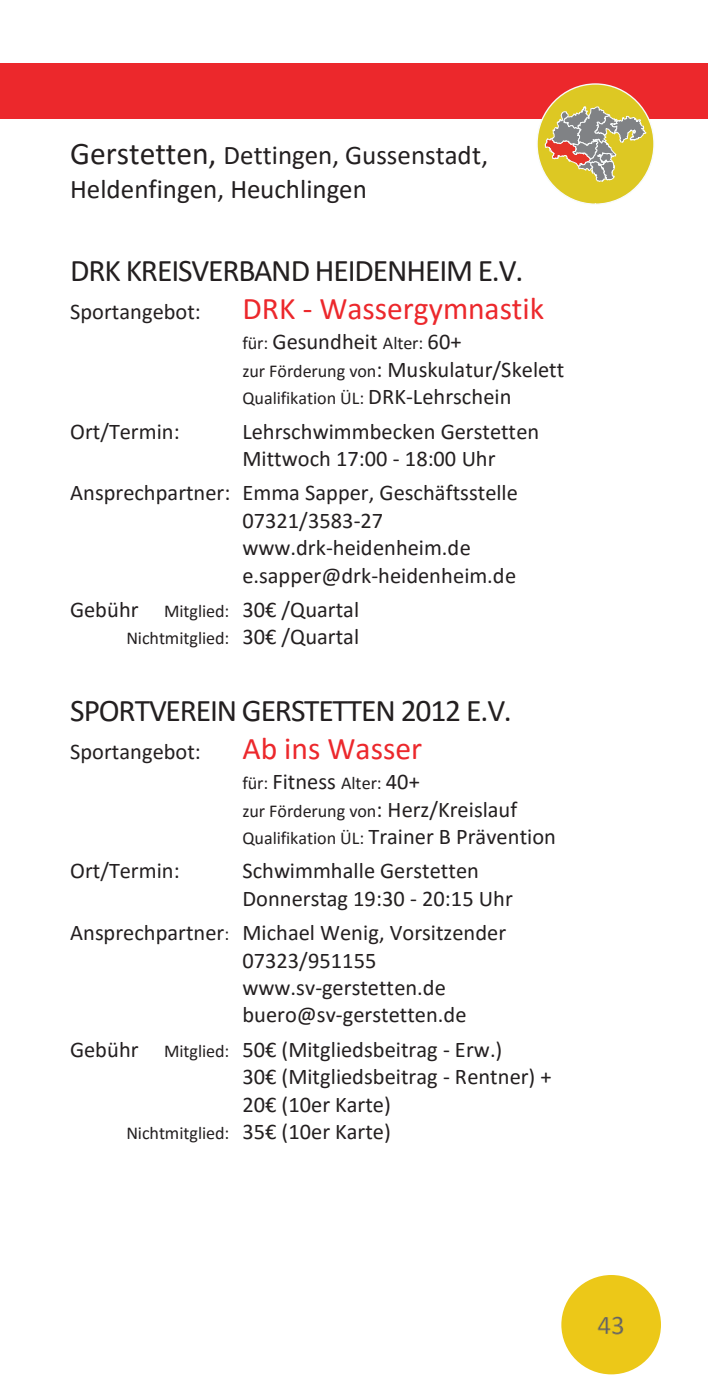
<style>
.page{position:relative;width:708px;height:1378px;background:#fff}
.page>*{position:absolute;margin:0;border:0;box-sizing:border-box;transform-origin:0 0}
.t1{font:31.5px "Calibri";letter-spacing:-.035em;color:#231f20}
.t2{font:31.5px "Calibri";color:#ec282c}
.t3{font:27px/34.2px "Calibri";color:#231f20}
.t4{font:27px "Calibri";color:#636366}
.t5{font:22.5px/27.4px "Calibri";color:#231f20}
.t6{font:18px/27.4px "Calibri";letter-spacing:-.005em;color:#231f20}
.s1{font-size:31.5px}
.s2{font-size:18px}
.s3{font-size:22.5px}
</style>
<div class="page">
<div style="left:0;top:64px;width:708px;height:55px;background:#ec282c"></div>
<div style="left:561px;top:1275px;width:100px;height:99px;background:#ecc818;border-radius:50%"></div>
<div style="left:537px;top:84px;width:117px;height:120px;background:#ddc823;border-radius:50%"></div>
<svg style="left:544px;top:106px;width:103px;height:76px"></svg>
<p class="t3" style="left:70px;top:139px;width:419px"><span class="s1">Gerstetten,</span> Dettingen, Gussenstadt,<br>Heldenfingen, Heuchlingen</p>
<h1 class="t1" style="left:70px;top:256px;width:455px">DRK KREISVERBAND HEIDENHEIM E.V.</h1>
<p class="t5" style="left:70px;top:299px;width:132px">Sportangebot:</p>
<h1 class="t2" style="left:242px;top:294px;width:303px">DRK - Wassergymnastik</h1>
<p class="t5" style="left:242px;top:329px;width:323px"><span class="s2">für:</span> Gesundheit <span class="s2">Alter:</span> 60+<br><span class="s2">zur Förderung von</span>: Muskulatur/Skelett</p>
<p class="t6" style="left:242px;top:385px;width:270px">Qualifikation ÜL: <span class="s3">DRK-Lehrschein</span></p>
<p class="t5" style="left:70px;top:418px;width:111px">Ort/Termin:</p>
<p class="t5" style="left:242px;top:418px;width:298px">Lehrschwimmbecken Gerstetten<br>Mittwoch 17:00 - 18:00 Uhr</p>
<p class="t5" style="left:242px;top:480px;width:277px;text-indent:-172px">Ansprechpartner: Emma Sapper, Geschäftsstelle<br>07321/3583-27 www.drk-heidenheim.de e.sapper@drk-heidenheim.de</p>
<p class="t5" style="left:70px;top:596px;width:290px">Gebühr <span class="s2">Mitglied:</span> 30€ /Quartal</p>
<p class="t6" style="left:126px;top:625px;width:234px">Nichtmitglied: <span class="s3">30€ /Quartal</span></p>
<h1 class="t1" style="left:70px;top:696px;width:443px">SPORTVEREIN GERSTETTEN 2012 E.V.</h1>
<p class="t5" style="left:70px;top:739px;width:132px">Sportangebot:</p>
<h1 class="t2" style="left:242px;top:734px;width:181px">Ab ins Wasser</h1>
<p class="t6" style="left:242px;top:770px;width:276px">für: <span class="s3">Fitness</span> Alter: <span class="s3">40+<br></span>zur Förderung von<span class="s3">: Herz/Kreislauf</span></p>
<p class="t5" style="left:242px;top:824px;width:315px"><span class="s2">Qualifikation ÜL:</span> Trainer B Prävention</p>
<p class="t5" style="left:70px;top:858px;width:111px">Ort/Termin:</p>
<p class="t5" style="left:242px;top:858px;width:272px">Schwimmhalle Gerstetten<br>Donnerstag 19:30 - 20:15 Uhr</p>
<p class="t5" style="left:242px;top:919px;width:265px;text-indent:-172px">Ansprechpartner<span class="s2">:</span> Michael Wenig, Vorsitzender<br>07323/951155 www.sv-gerstetten.de buero@sv-gerstetten.de</p>
<p class="t5" style="left:242px;top:1036px;width:311px;text-indent:-172px">Gebühr <span class="s2">Mitglied:</span> 50€ (Mitgliedsbeitrag - Erw.)<br>30€ (Mitgliedsbeitrag - Rentner) +<br>20€ (10er Karte)</p>
<p class="t6" style="left:126px;top:1120px;width:266px">Nichtmitglied: <span class="s3">35€ (10er Karte)</span></p>
<p class="t4" style="left:598px;top:1312px;width:29px">43</p>
</div>
